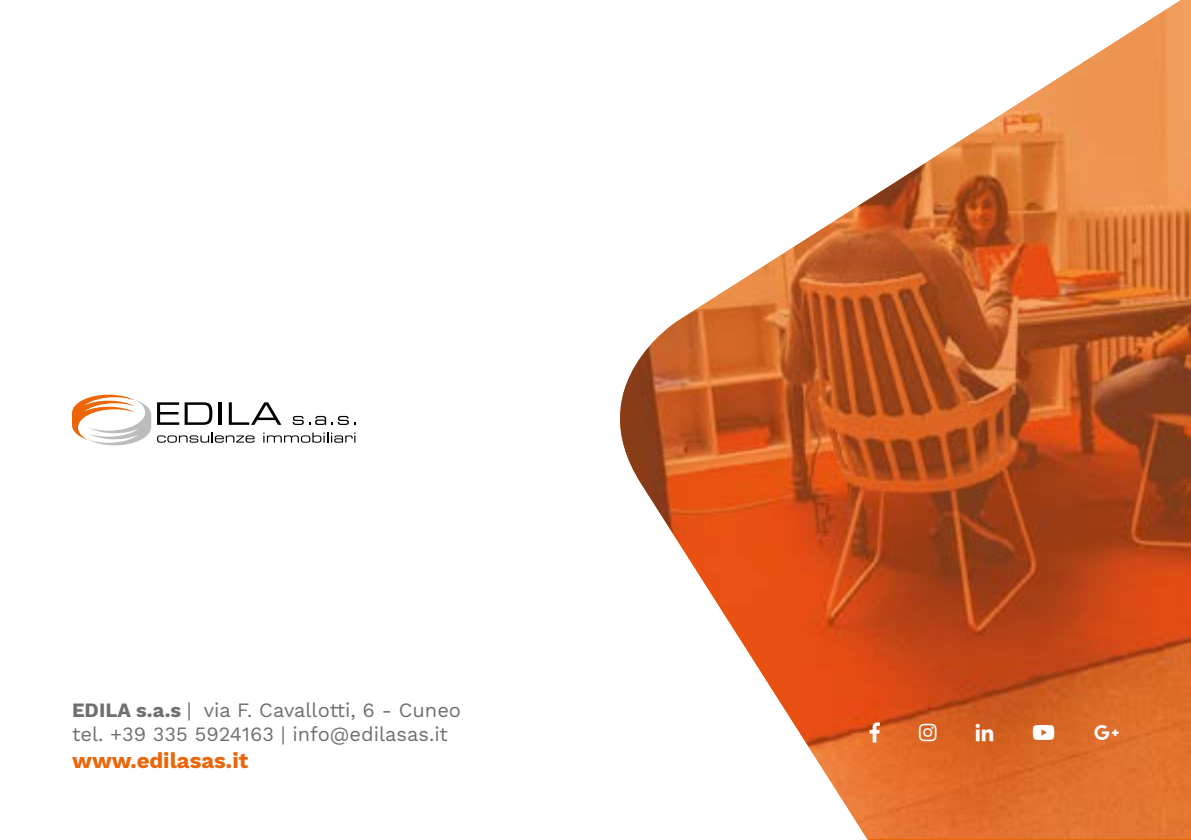
<style>
.page{position:relative;width:1191px;height:840px;background:#fff}
.page>*{position:absolute;margin:0;border:0;box-sizing:border-box;transform-origin:0 0}
.t1{font:700 22px "Work Sans";color:#ec6608}
.t2{font:20px/24px "Work Sans";color:#706f6f}
.t3{font:20px "Font Awesome 5 Brands";color:#fff}
.s1{font-weight:700}
</style>
<div class="page">
<svg style="left:72px;top:394px;width:79px;height:51px"></svg>
<svg style="left:157px;top:402px;width:22px;height:22px"></svg>
<svg style="left:185px;top:402px;width:27px;height:22px"></svg>
<hr style="left:219px;top:402px;width:3px;height:22px;background:#000">
<svg style="left:229px;top:402px;width:52px;height:22px"></svg>
<svg style="left:293px;top:415px;width:62px;height:10px"></svg>
<svg style="left:157px;top:432px;width:98px;height:10px"></svg>
<svg style="left:263px;top:432px;width:92px;height:10px"></svg>
<img style="left:620px;top:0;width:571px;height:838px">
<svg style="left:869px;top:722px;width:11px;height:20px"></svg>
<svg style="left:919px;top:723px;width:17px;height:17px"></svg>
<svg style="left:976px;top:723px;width:17px;height:17px"></svg>
<svg style="left:1033px;top:724px;width:21px;height:15px"></svg>
<svg style="left:1094px;top:724px;width:24px;height:15px"></svg>
<p class="t2" style="left:72px;top:699px;width:390px"><span class="s1">EDILA s.a.s</span> | via F. Cavallotti, 6 - Cuneo tel. +39 335 5924163 | info@edilasas.it</p>
<p class="t1" style="left:72px;top:747px;width:178px">www.edilasas.it</p>
<p class="t3" style="left:919px;top:722px;width:19px">■▲▼</p>
<p class="t3" style="left:976px;top:722px;width:19px">●■■■</p>
<p class="t3" style="left:1032px;top:722px;width:24px">□◆▼◆</p>
<p class="t3" style="left:1094px;top:722px;width:26px">□□●●◆▲</p>
</div>
